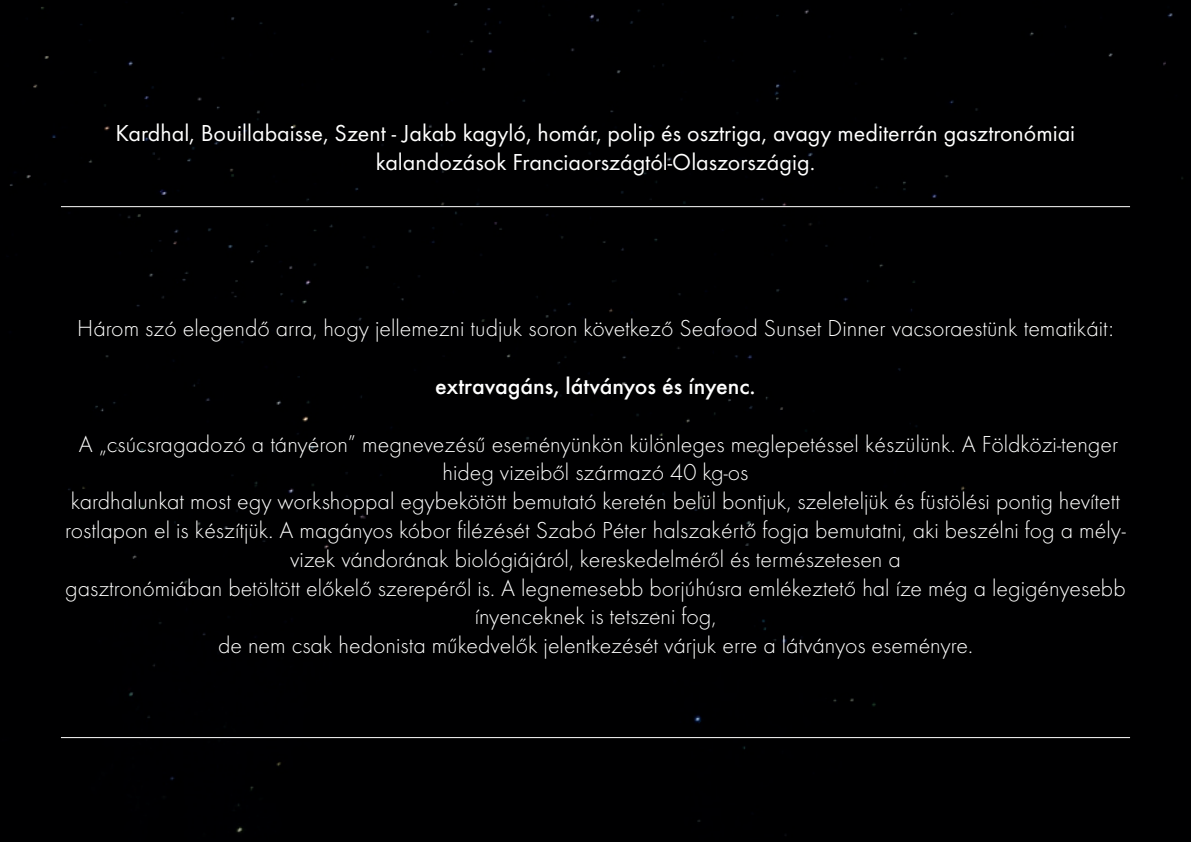
<style>
.page{position:relative;width:1191px;height:842px;background:#000001}
.page>*{position:absolute;margin:0;border:0;box-sizing:border-box;transform-origin:0 0}
.t1{font:24px/28.8px "Futura TOT Ligh";color:#fff;text-align:center}
.t2{font:24px/28.8px "Futura TOT";color:#fff;text-align:center}
.t3{font:500 24px "Futura TOT";color:#fff}
</style>
<div class="page">
<hr style="left:61px;top:206px;width:1069px;height:1px;background:#fff">
<hr style="left:61px;top:737px;width:1069px;height:1px;background:#fff">
<p class="t2" style="left:116px;top:118px;width:961px">Kardhal, Bouillabaisse, Szent - Jakab kagyló, homár, polip és osztriga, avagy mediterrán gasztronómiai kalandozások Franciaországtól-Olaszországig.</p>
<p class="t1" style="left:77px;top:314px;width:1038px">Három szó elegendő arra, hogy jellemezni tudjuk soron következő Seafood Sunset Dinner vacsoraestünk tematikáit:</p>
<p class="t3" style="left:435px;top:372px;width:322px">extravagáns, látványos és ínyenc.</p>
<p class="t1" style="left:65px;top:429px;width:1062px">A „csúcsragadozó a tányéron” megnevezésű eseményünkön különleges meglepetéssel készülünk. A Földközi-tenger hideg vizeiből származó 40 kg-os<br>kardhalunkat most egy workshoppal egybekötött bemutató keretén belül bontjuk, szeleteljük és füstölési pontig hevített rostlapon el is készítjük. A magányos kóbor filézését Szabó Péter halszakértő fogja bemutatni, aki beszélni fog a mély&shy;vizek vándorának biológiájáról, kereskedelméről és természetesen a<br>gasztronómiában betöltött előkelő szerepéről is. A legnemesebb borjúhúsra emlékeztető hal íze még a legigényesebb ínyenceknek is tetszeni fog,<br>de nem csak hedonista műkedvelők jelentkezését várjuk erre a látványos eseményre.</p>
</div>
